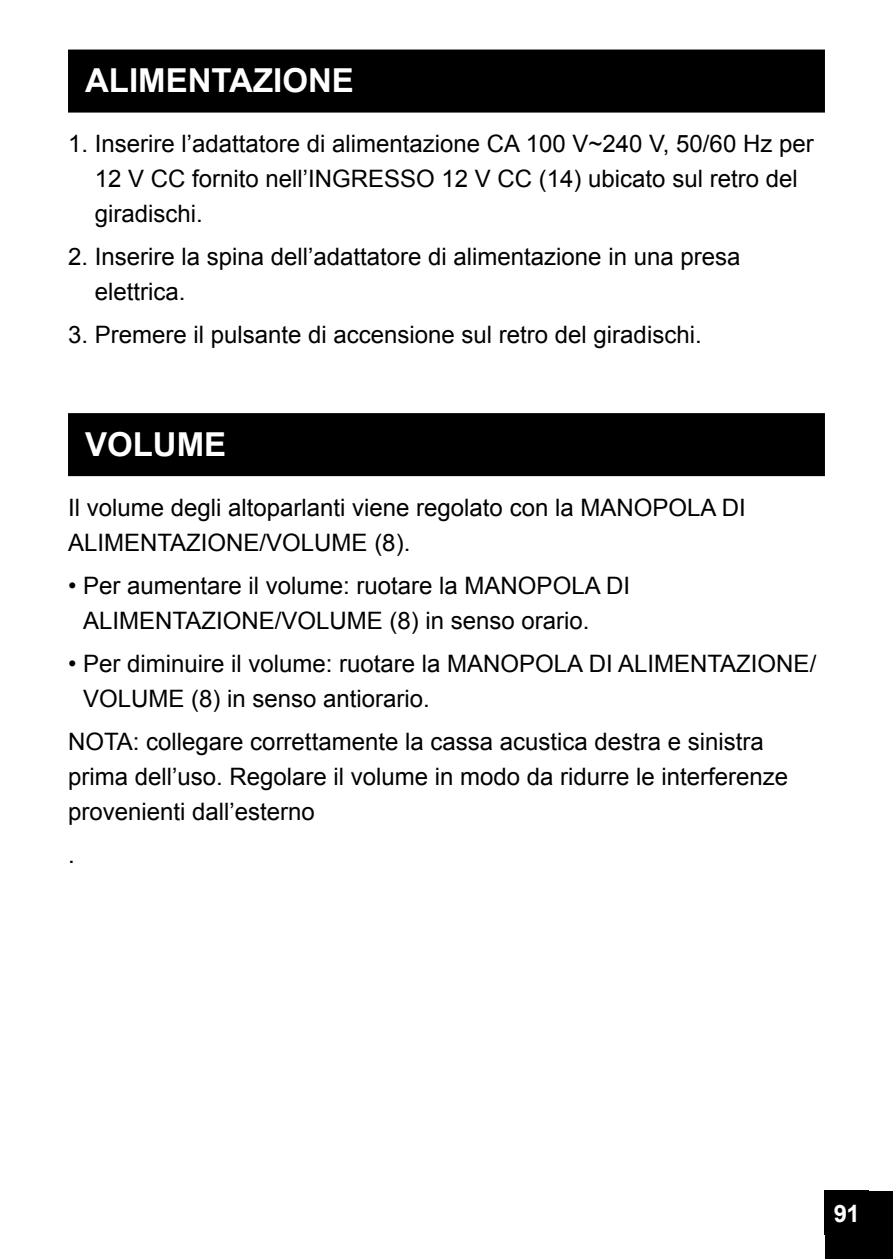
<style>
.page{position:relative;width:893px;height:1259px;background:#fff}
.page>*{position:absolute;margin:0;border:0;box-sizing:border-box;transform-origin:0 0}
.t1{font:700 33px "Arial";color:#fff}
.t2{font:24px/34.8px "Arial";color:#000}
.t3{font:700 24px "Arial";color:#fff}
</style>
<div class="page">
<div style="left:825px;top:1191px;width:68px;height:68px;background:#000"></div>
<div style="left:68px;top:50px;width:757px;height:63px;background:#000"></div>
<div style="left:68px;top:413px;width:757px;height:63px;background:#000"></div>
<h1 class="t1" style="left:85px;top:68px;width:270px">ALIMENTAZIONE</h1>
<p class="t2" style="left:95px;top:129px;width:720px;text-indent:-27px">1. Inserire l’adattatore di alimentazione CA 100 V~240 V, 50/60 Hz per<br>12 V CC fornito nell’INGRESSO 12 V CC (14) ubicato sul retro del giradischi.</p>
<p class="t2" style="left:95px;top:242px;width:647px;text-indent:-27px">2. Inserire la spina dell’adattatore di alimentazione in una presa elettrica.</p>
<p class="t2" style="left:68px;top:320px;width:635px">3. Premere il pulsante di accensione sul retro del giradischi.</p>
<h1 class="t1" style="left:85px;top:431px;width:143px">VOLUME</h1>
<p class="t2" style="left:68px;top:490px;width:679px">Il volume degli altoparlanti viene regolato con la MANOPOLA DI<br>ALIMENTAZIONE/VOLUME (8).</p>
<p class="t2" style="left:83px;top:568px;width:548px;text-indent:-15px">• Per aumentare il volume: ruotare la MANOPOLA DI<br>ALIMENTAZIONE/VOLUME (8) in senso orario.</p>
<p class="t2" style="left:83px;top:646px;width:735px;text-indent:-15px">• Per diminuire il volume: ruotare la MANOPOLA DI ALIMENTAZIONE/<br>VOLUME (8) in senso antiorario.</p>
<p class="t2" style="left:68px;top:726px;width:722px">NOTA: collegare correttamente la cassa acustica destra e sinistra prima dell’uso. Regolare il volume in modo da ridurre le interferenze provenienti dall’esterno</p>
<p class="t2" style="left:68px;top:839px;width:8px">.</p>
<p class="t3" style="left:834px;top:1204px;width:28px">91</p>
</div>
